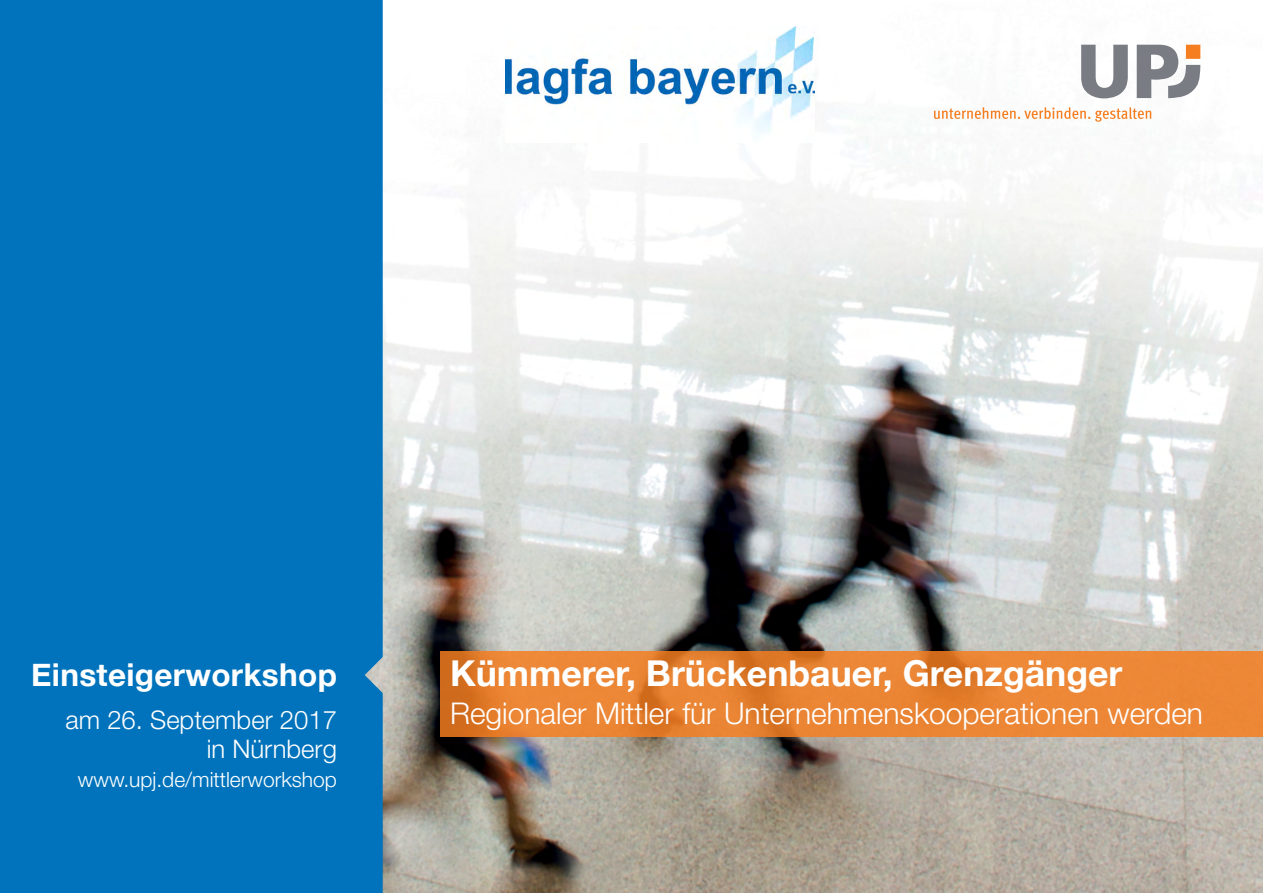
<style>
.page{position:relative;width:1263px;height:893px;background:#fff}
.page>*{position:absolute;margin:0;border:0;box-sizing:border-box;transform-origin:0 0}
.t1{font:700 35.7px "Helvetica Neue";color:#fff}
.t2{font:700 31.5px "Helvetica Neue";letter-spacing:.01em;color:#fff}
.t3{font:300 30px "Helvetica Neue";color:#fff}
.t4{font:300 25.65px/28.8px "Helvetica Neue";color:#fff;text-align:right}
.t5{font:300 21px "Helvetica Neue";color:#fff}
</style>
<div class="page">
<img style="left:383px;top:26px;width:880px;height:867px">
<div style="left:0;top:0;width:383px;height:893px;background:#0073bc"></div>
<svg style="left:440px;top:652px;width:823px;height:85px;background:#e78231"></svg>
<svg style="left:934px;top:107px;width:217px;height:15px"></svg>
<svg style="left:1081px;top:45px;width:47px;height:53px"></svg>
<svg style="left:1137px;top:45px;width:63px;height:53px"></svg>
<img style="left:505px;top:27px;width:309px;height:116px">
<p class="t2" style="left:31px;top:655px;width:307px">Einsteigerworkshop</p>
<p class="t4" style="left:66px;top:704px;width:273px">am 26. September 2017 in Nürnberg</p>
<p class="t5" style="left:78px;top:763px;width:261px">www.upj.de/mittlerworkshop</p>
<p class="t1" style="left:450px;top:652px;width:674px">Kümmerer, Brückenbauer, Grenzgänger</p>
<p class="t3" style="left:450px;top:689px;width:754px">Regionaler Mittler für Unternehmenskooperationen werden</p>
</div>
